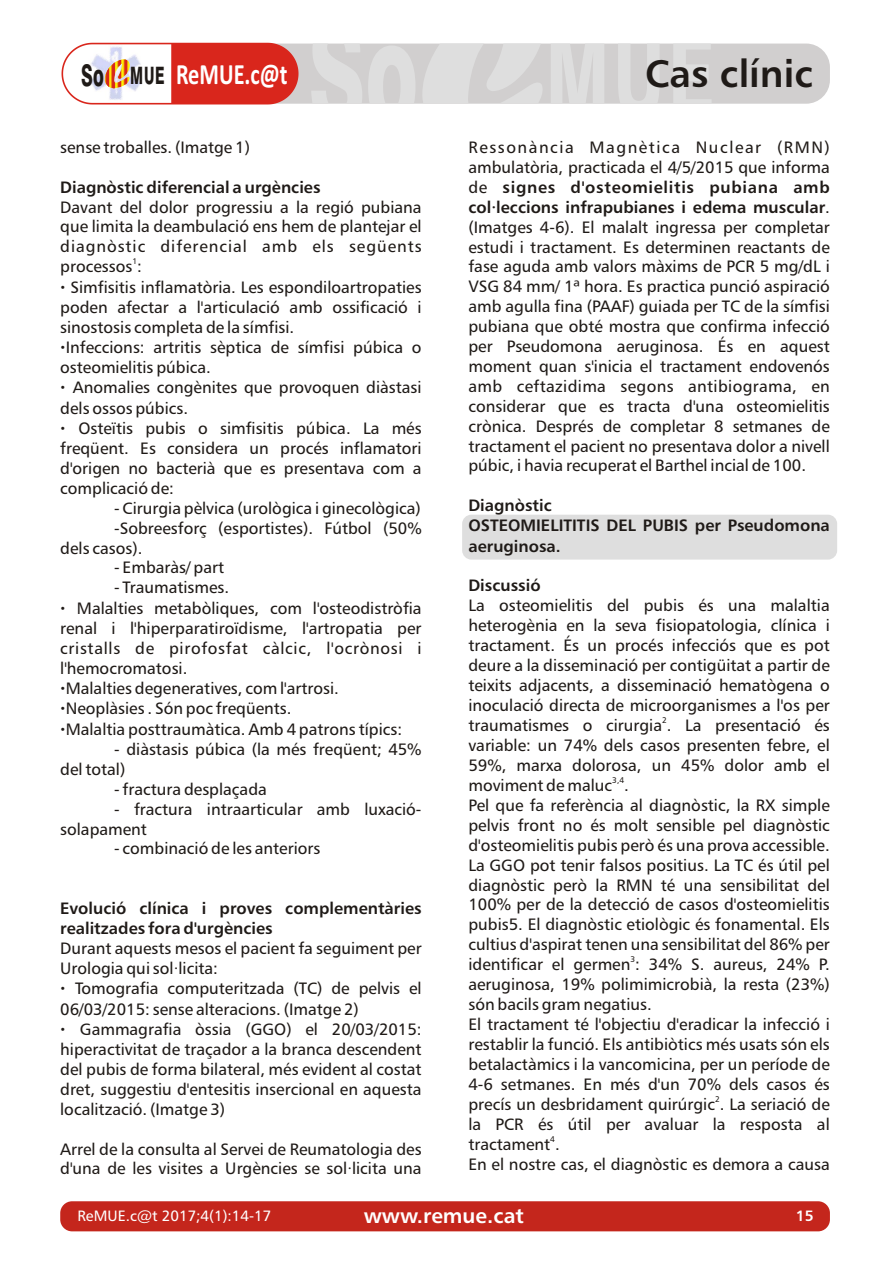
<style>
.page{position:relative;width:893px;height:1263px;background:#fff}
.page>*{position:absolute;margin:0;border:0;box-sizing:border-box;transform-origin:0 0}
.t1{font:38.25px "Humanist 777 BT Roman B,Bold";color:#1f1a17}
.t2{font:700 29.55px "Calibri";color:#fff;scale:.76 1}
.t3{font:21px "Humanist 777 BT Roman B,Bold";color:#fff}
.t4{font:16.5px/20px "Humanist 777 BT Roman B";color:#1f1a17}
.t5{font:16.5px/20.1px "Humanist 777 BT Roman B,Bold";color:#1f1a17}
.t6{font:15px "Humanist 777 BT Roman B";color:#fff}
.t7{font:15px "Humanist 777 BT Roman B,Bold";color:#fff}
.t8{font:8.25px "Humanist 777 BT Roman B";color:#1f1a17}
.s1{font-family:"Swiss 721 BT";font-weight:800;font-size:29.85px;color:#1f1a17}
.s2{font-family:"Swiss 721 BT";font-weight:800;font-size:24px;color:#1f1a17}
.s3{font-family:"Humanist 531 BT Ultra Black A"}
.s4{font-family:"Humanist 777 BT Roman B"}
</style>
<div class="page">
<div style="left:462px;top:515px;width:375px;height:45px;background:#dedede;border-radius:9px"></div>
<div style="left:60px;top:1201px;width:770px;height:30px;background:#c4261c;border-radius:12px"></div>
<svg style="left:62px;top:43px;width:768px;height:61px;background:#dbbcba"></svg>
<h2 class="t2" style="left:81px;top:62px;width:273px"><span class="s1">So</span> <span class="s2">MUE</span> ReMUE.c@t</h2>
<p class="t4" style="left:60px;top:138px;width:191px">sense troballes. (Imatge 1)</p>
<p class="t5" style="left:60px;top:178px;width:262px">Diagnòstic diferencial a urgències</p>
<p class="t4" style="left:60px;top:198px;width:363px;text-align:justify">Davant del dolor progressiu a la regió pubiana que limita la deambulació ens hem de plantejar el diagnòstic diferencial amb els següents</p>
<p class="t8" style="left:132px;top:258px;width:6px">1</p>
<p class="t4" style="left:60px;top:258px;width:363px">processos :<br><span class="s3">·</span> Simfisitis inflamatòria. Les espondiloartropaties poden afectar a l'articulació amb ossificació i sinostosis completa de la símfisi.<br><span class="s3">·</span>Infeccions: artritis sèptica de símfisi púbica o osteomielitis púbica.<br><span class="s3">·</span> Anomalies congènites que provoquen diàstasi dels ossos púbics.<br><span class="s3">·</span> Osteïtis pubis o simfisitis púbica. La més freqüent. Es considera un procés inflamatori d'origen no bacterià que es presentava com a complicació de:</p>
<p class="t4" style="left:114px;top:499px;width:308px">- Cirurgia pèlvica (urològica i ginecològica)</p>
<p class="t4" style="left:114px;top:519px;width:309px">-Sobreesforç (esportistes). Fútbol (50%</p>
<p class="t4" style="left:60px;top:539px;width:84px">dels casos).</p>
<p class="t4" style="left:114px;top:559px;width:111px">- Embaràs/ part</p>
<p class="t4" style="left:60px;top:579px;width:363px;text-indent:54px">- Traumatismes.<br><span class="s3">·</span> Malalties metabòliques, com l'osteodistròfia renal i l'hiperparatiroïdisme, l'artropatia per cristalls de pirofosfat càlcic, l'ocrònosi i l'hemocromatosi.<br><span class="s3">·</span>Malalties degeneratives, com l'artrosi. <span class="s3">·</span>Neoplàsies . Són poc freqüents.<br><span class="s3">·</span>Malaltia posttraumàtica. Amb 4 patrons típics:</p>
<p class="t4" style="left:60px;top:741px;width:363px;text-indent:54px">- diàstasis púbica (la més freqüent; 45% del total)</p>
<p class="t4" style="left:114px;top:780px;width:154px">- fractura desplaçada</p>
<p class="t4" style="left:60px;top:800px;width:363px;text-indent:54px">- fractura intraarticular amb luxació&shy;solapament</p>
<p class="t4" style="left:114px;top:840px;width:208px">- combinació de les anteriors</p>
<p class="t5" style="left:60px;top:900px;width:363px">Evolució clínica i proves complementàries realitzades fora d'urgències</p>
<p class="t4" style="left:60px;top:940px;width:363px">Durant aquests mesos el pacient fa seguiment per Urologia qui sol·licita:<br><span class="s3">·</span> Tomografia computeritzada (TC) de pelvis el 06/03/2015: sense alteracions. (Imatge 2)<br><span class="s3">·</span> Gammagrafia òssia (GGO) el 20/03/2015: hiperactivitat de traçador a la branca descendent del pubis de forma bilateral, més evident al costat dret, suggestiu d'entesitis insercional en aquesta localització. (Imatge 3)</p>
<p class="t4" style="left:60px;top:1140px;width:363px">Arrel de la consulta al Servei de Reumatologia des d'una de les visites a Urgències se sol·licita una</p>
<h1 class="t1" style="left:645px;top:58px;width:170px">Cas clínic</h1>
<p class="t4" style="left:468px;top:138px;width:363px">Ressonància Magnètica Nuclear (RMN) ambulatòria, practicada el 4/5/2015 que informa</p>
<p class="t5" style="left:468px;top:178px;width:363px"><span class="s4">de</span> signes d'osteomielitis pubiana amb col·leccions infrapubianes i edema muscular<span class="s4">.</span></p>
<p class="t4" style="left:468px;top:218px;width:363px;text-align:justify">(Imatges 4-6). El malalt ingressa per completar estudi i tractament. Es determinen reactants de fase aguda amb valors màxims de PCR 5 mg/dL i VSG 84 mm/ 1ª hora. Es practica punció aspiració amb agulla fina (PAAF) guiada per TC de la símfisi pubiana que obté mostra que confirma infecció per Pseudomona aeruginosa. És en aquest moment quan s'inicia el tractament endovenós amb ceftazidima segons antibiograma, en considerar que es tracta d'una osteomielitis crònica. Després de completar 8 setmanes de tractament el pacient no presentava dolor a nivell púbic, i havia recuperat el Barthel incial de 100.</p>
<p class="t5" style="left:468px;top:497px;width:363px">Diagnòstic<br>OSTEOMIELITITIS DEL PUBIS per Pseudomona aeruginosa.</p>
<p class="t5" style="left:468px;top:577px;width:74px">Discussió</p>
<p class="t4" style="left:468px;top:597px;width:363px;text-align:justify">La osteomielitis del pubis és una malaltia heterogènia en la seva fisiopatologia, clínica i tractament. És un procés infecciós que es pot deure a la disseminació per contigüitat a partir de teixits adjacents, a disseminació hematògena o inoculació directa de microorganismes a l'os per</p>
<p class="t8" style="left:662px;top:716px;width:6px">2</p>
<p class="t4" style="left:468px;top:717px;width:363px;text-align:justify">traumatismes o cirurgia . La presentació és variable: un 74% dels casos presenten febre, el 59%, marxa dolorosa, un 45% dolor amb el</p>
<p class="t8" style="left:612px;top:776px;width:13px">3,4</p>
<p class="t4" style="left:468px;top:777px;width:363px">moviment de maluc .<br>Pel que fa referència al diagnòstic, la RX simple pelvis front no és molt sensible pel diagnòstic d'osteomielitis pubis però és una prova accessible.<br>La GGO pot tenir falsos positius. La TC és útil pel diagnòstic però la RMN té una sensibilitat del 100% per de la detecció de casos d'osteomielitis pubis5. El diagnòstic etiològic és fonamental. Els cultius d'aspirat tenen una sensibilitat del 86% per</p>
<p class="t8" style="left:630px;top:956px;width:6px">3</p>
<p class="t4" style="left:468px;top:956px;width:363px">identificar el germen : 34% S. aureus, 24% P. aeruginosa, 19% polimimicrobià, la resta (23%) són bacils gram negatius.<br>El tractament té l'objectiu d'eradicar la infecció i restablir la funció. Els antibiòtics més usats són els betalactàmics i la vancomicina, per un període de 4-6 setmanes. En més d'un 70% dels casos és</p>
<p class="t8" style="left:715px;top:1095px;width:6px">2</p>
<p class="t4" style="left:468px;top:1096px;width:363px">precís un desbridament quirúrgic . La seriació de la PCR és útil per avaluar la resposta al</p>
<p class="t8" style="left:550px;top:1135px;width:6px">4</p>
<p class="t4" style="left:468px;top:1136px;width:363px">tractament .<br>En el nostre cas, el diagnòstic es demora a causa</p>
<p class="t3" style="left:364px;top:1207px;width:162px">www.remue.cat</p>
<p class="t6" style="left:77px;top:1210px;width:195px">ReMUE.c@t 2017;4(1):14-17</p>
<p class="t7" style="left:796px;top:1210px;width:19px">15</p>
</div>
